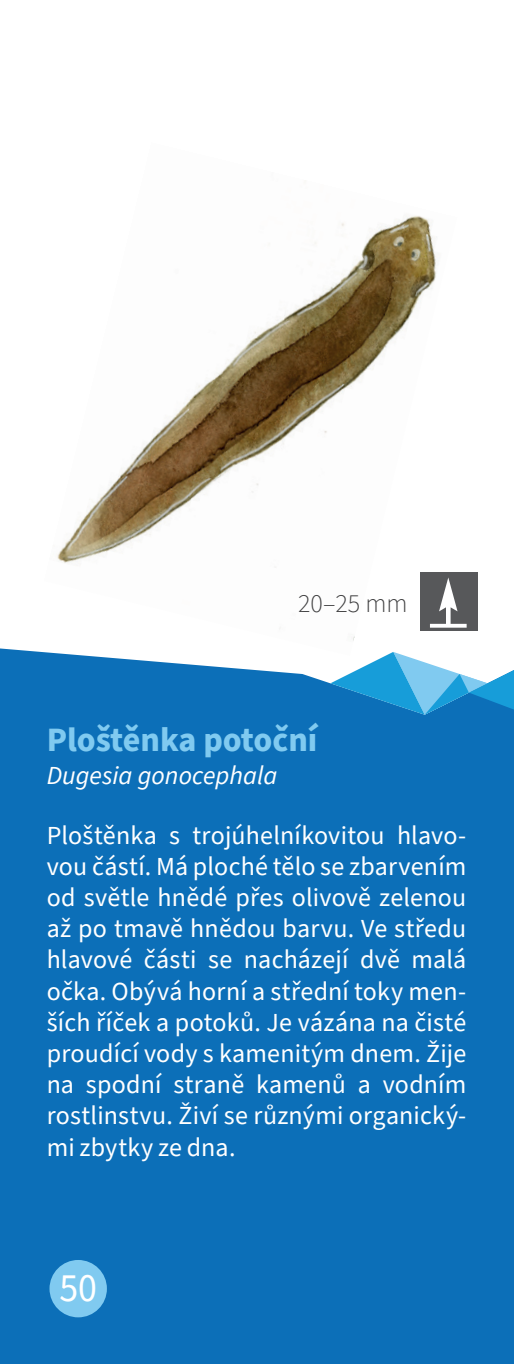
<style>
.page{position:relative;width:514px;height:1364px;background:#fff}
.page>*{position:absolute;margin:0;border:0;box-sizing:border-box;transform-origin:0 0}
.t1{font:40px "Source Sans Pro";color:#fff;scale:.95 1}
.t2{font:700 34px "Source Sans Pro";letter-spacing:-.005em;color:#80caf0}
.t3{font:26px/31.2px "Source Sans Pro";letter-spacing:.005em;color:#fff;text-align:justify}
.t4{font:italic 26px "Source Sans Pro";color:#fff}
.t5{font:300 26px "Source Sans Pro";color:#3e3e3f}
</style>
<div class="page">
<img style="left:57px;top:215px;width:400px;height:426px">
<div style="left:419px;top:572px;width:58px;height:58px;background:#57585a"></div>
<svg style="left:430px;top:577px;width:36px;height:50px"></svg>
<div style="left:0;top:648px;width:514px;height:716px;background:#0c6fb8"></div>
<svg style="left:330px;top:652px;width:184px;height:62px"></svg>
<div style="left:49px;top:1260px;width:58px;height:57px;background:#80caf0;border-radius:50%"></div>
<svg style="left:0;top:1359px;width:4px;height:5px"></svg>
<svg style="left:509px;top:1359px;width:5px;height:5px"></svg>
<p class="t5" style="left:298px;top:586px;width:111px">20–25 mm</p>
<h2 class="t2" style="left:47px;top:716px;width:272px">Ploštěnka potoční</h2>
<p class="t4" style="left:47px;top:758px;width:232px">Dugesia gonocephala</p>
<p class="t3" style="left:47px;top:820px;width:421px">Ploštěnka s trojúhelníkovitou hlavo&shy;vou částí. Má ploché tělo se zbarvením od světle hnědé přes olivově zelenou až po tmavě hnědou barvu. Ve středu hlavové části se nacházejí dvě malá očka. Obývá horní a střední toky men&shy;ších říček a potoků. Je vázána na čisté proudící vody s kamenitým dnem. Žije na spodní straně kamenů a vodním rostlinstvu. Živí se různými organický&shy;mi zbytky ze dna.</p>
<h1 class="t1" style="left:59px;top:1261px;width:41px">50</h1>
</div>
